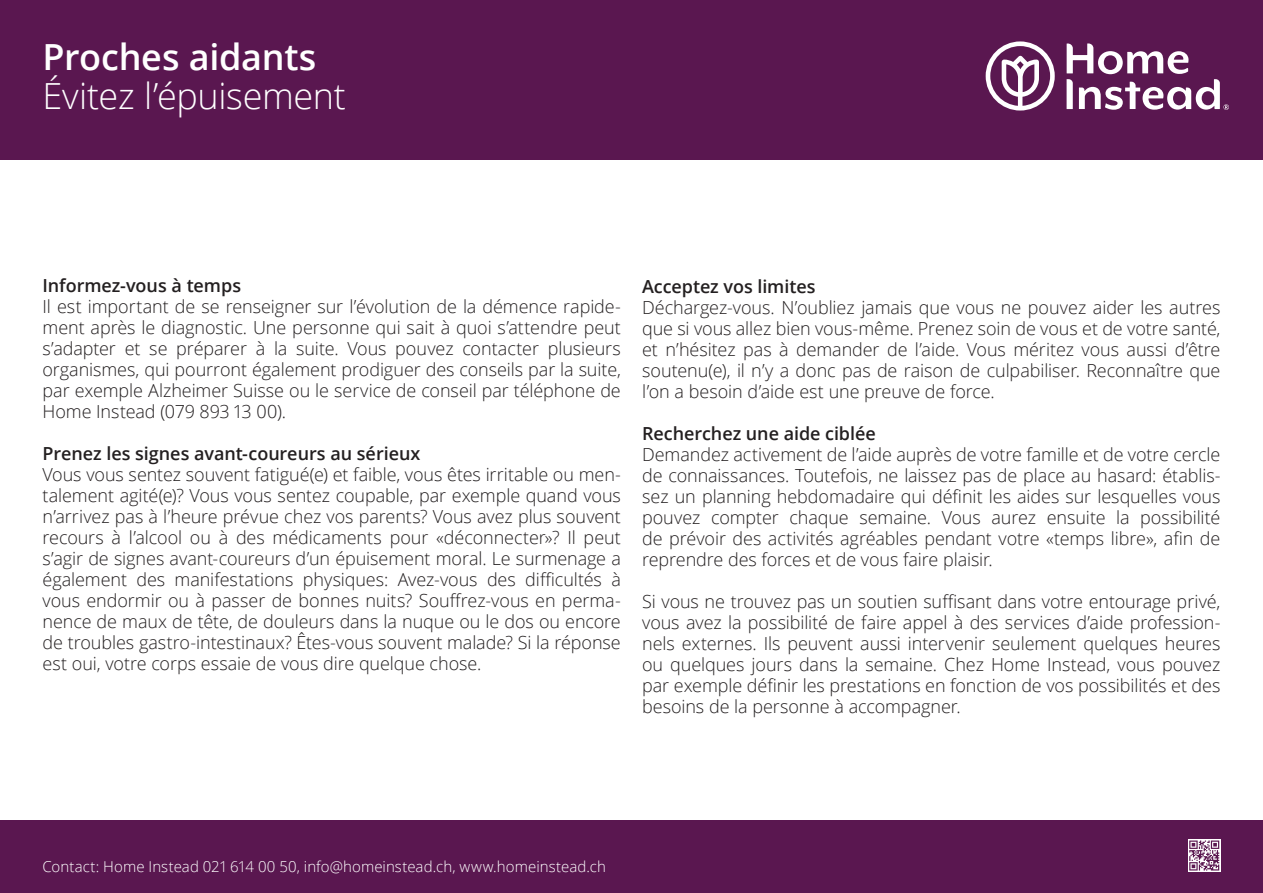
<style>
.page{position:relative;width:1263px;height:893px;background:#fff}
.page>*{position:absolute;margin:0;border:0;box-sizing:border-box;transform-origin:0 0}
.t1{font:300 36px "Open Sans";letter-spacing:-.01em;color:#fff}
.t2{font:600 36px "Open Sans";letter-spacing:-.01em;color:#fff}
.t3{font:300 18px/21px "Open Sans";letter-spacing:-.005em;color:#231f20;text-align:justify}
.t4{font:600 18px "Open Sans";letter-spacing:-.005em;color:#231f20}
.t5{font:300 15px "Open Sans";letter-spacing:.005em;color:#fff}
</style>
<div class="page">
<div style="left:0;top:0;width:1263px;height:159px;background:#5a1750"></div>
<div style="left:0;top:821px;width:1263px;height:72px;background:#5a1750"></div>
<svg style="left:986px;top:41px;width:69px;height:70px"></svg>
<svg style="left:1066px;top:43px;width:163px;height:67px"></svg>
<svg style="left:1188px;top:839px;width:32px;height:33px"></svg>
<svg style="left:1189px;top:840px;width:30px;height:30px"></svg>
<h1 class="t2" style="left:43px;top:32px;width:275px">Proches aidants</h1>
<h1 class="t1" style="left:43px;top:71px;width:305px">Évitez l’épuisement</h1>
<p class="t4" style="left:43px;top:273px;width:200px">Informez-vous à temps</p>
<p class="t3" style="left:43px;top:296px;width:580px">Il est important de se renseigner sur l’évolution de la démence rapide&shy;ment après le diagnostic. Une personne qui sait à quoi s’attendre peut s’adapter et se préparer à la suite. Vous pouvez contacter plusieurs organismes, qui pourront également prodiguer des conseils par la suite, par exemple Alzheimer Suisse ou le service de conseil par téléphone de Home Instead (079 893 13 00).</p>
<p class="t4" style="left:43px;top:441px;width:379px">Prenez les signes avant-coureurs au sérieux</p>
<p class="t3" style="left:43px;top:464px;width:580px">Vous vous sentez souvent fatigué(e) et faible, vous êtes irritable ou men&shy;talement agité(e)? Vous vous sentez coupable, par exemple quand vous n’arrivez pas à l’heure prévue chez vos parents? Vous avez plus souvent recours à l’alcool ou à des médicaments pour «déconnecter»? Il peut s’agir de signes avant-coureurs d’un épuisement moral. Le surmenage a également des manifestations physiques: Avez-vous des difficultés à vous endormir ou à passer de bonnes nuits? Souffrez-vous en perma&shy;nence de maux de tête, de douleurs dans la nuque ou le dos ou encore de troubles gastro-intestinaux? Êtes-vous souvent malade? Si la réponse est oui, votre corps essaie de vous dire quelque chose.</p>
<p class="t4" style="left:642px;top:274px;width:175px">Acceptez vos limites</p>
<p class="t3" style="left:642px;top:297px;width:580px">Déchargez-vous. N’oubliez jamais que vous ne pouvez aider les autres que si vous allez bien vous-même. Prenez soin de vous et de votre santé, et n’hésitez pas à demander de l’aide. Vous méritez vous aussi d’être soutenu(e), il n’y a donc pas de raison de culpabiliser. Reconnaître que l’on a besoin d’aide est une preuve de force.</p>
<p class="t4" style="left:642px;top:421px;width:235px">Recherchez une aide ciblée</p>
<p class="t3" style="left:642px;top:444px;width:580px">Demandez activement de l’aide auprès de votre famille et de votre cercle de connaissances. Toutefois, ne laissez pas de place au hasard: établis&shy;sez un planning hebdomadaire qui définit les aides sur lesquelles vous pouvez compter chaque semaine. Vous aurez ensuite la possibilité de prévoir des activités agréables pendant votre «temps libre», afin de reprendre des forces et de vous faire plaisir.</p>
<p class="t3" style="left:642px;top:591px;width:580px">Si vous ne trouvez pas un soutien suffisant dans votre entourage privé, vous avez la possibilité de faire appel à des services d’aide profession&shy;nels externes. Ils peuvent aussi intervenir seulement quelques heures ou quelques jours dans la semaine. Chez Home Instead, vous pouvez par exemple définir les prestations en fonction de vos possibilités et des besoins de la personne à accompagner.</p>
<p class="t5" style="left:43px;top:856px;width:565px">Contact: Home Instead 021 614 00 50, info@homeinstead.ch, www.homeinstead.ch</p>
</div>
